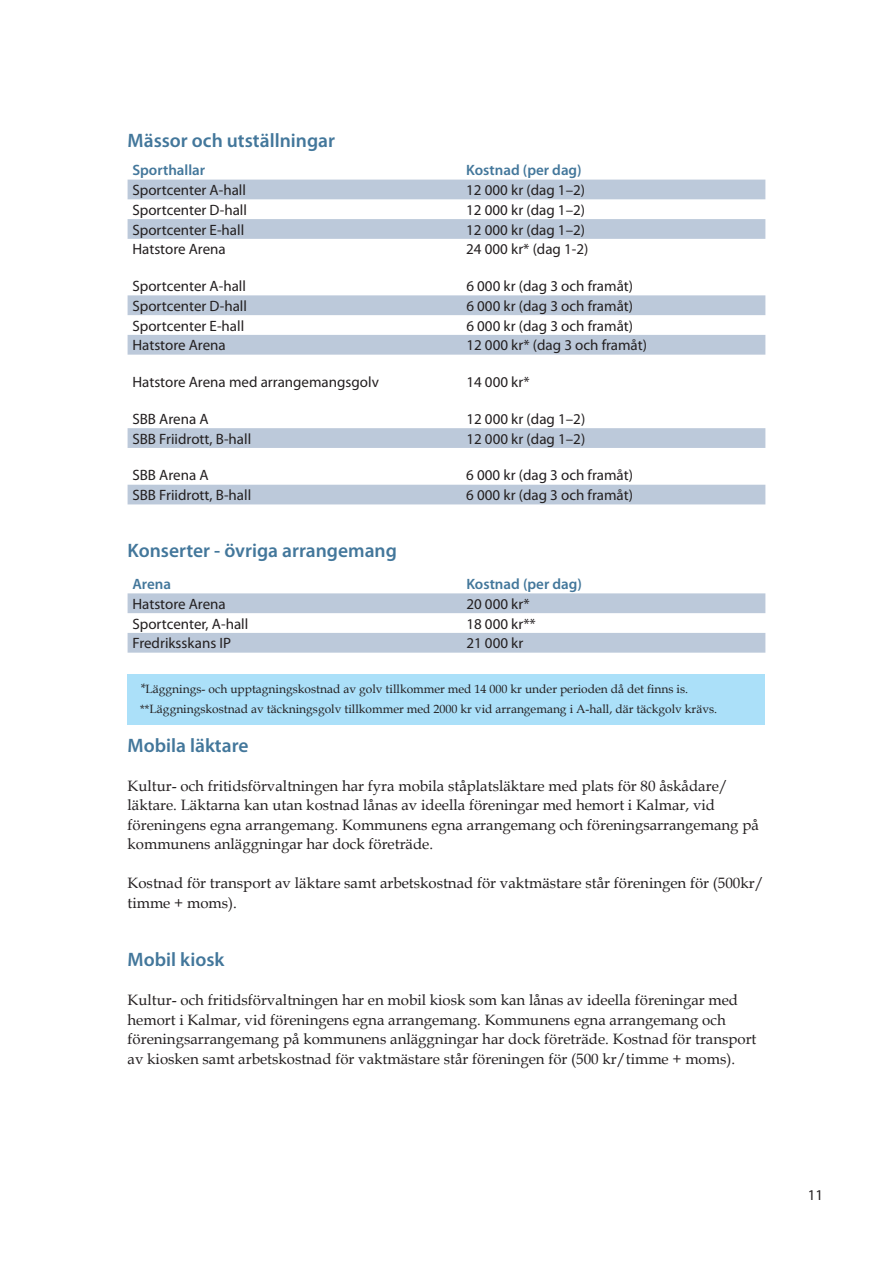
<style>
.page{position:relative;width:893px;height:1263px;background:#fff}
.page>*{position:absolute;margin:0;border:0;box-sizing:border-box;transform-origin:0 0}
.Rubrik_2_-_en_spalt{font:600 19.5px "Myriad Pro";color:#43779b}
.Brödtext_-_Book_Antiqua{font:15px/19.5px "Book Antiqua";color:#231f20}
.Tabell_-_vänster{font:15px "Myriad Pro";color:#231f20}
.Rubrik_i_tabell_-_vänster{font:600 15px "Myriad Pro";color:#43779b}
.Highlight_-_ljusblå{font:12px/19.5px "Book Antiqua";color:#231f20}
.s1{font-style:italic;font-size:13.5px}
</style>
<div class="page">
<div style="left:128px;top:675px;width:637px;height:50px;background:#abe0f9"></div>
<svg style="left:128px;top:179px;width:637px;height:1px"></svg>
<svg style="left:128px;top:180px;width:637px;height:59px"></svg>
<svg style="left:128px;top:295px;width:637px;height:60px"></svg>
<div style="left:128px;top:428px;width:637px;height:20px;background:#bcc9da"></div>
<div style="left:128px;top:484px;width:637px;height:20px;background:#bcc9da"></div>
<svg style="left:128px;top:593px;width:637px;height:60px"></svg>
<p class="Rubrik_2_-_en_spalt" style="left:128px;top:128px;width:209px">Mässor och utställningar</p>
<p class="Rubrik_i_tabell_-_vänster" style="left:132px;top:161px;width:74px">Sporthallar</p>
<p class="Rubrik_i_tabell_-_vänster" style="left:466px;top:161px;width:117px">Kostnad (per dag)</p>
<p class="Tabell_-_vänster" style="left:132px;top:181px;width:115px">Sportcenter A-hall</p>
<p class="Tabell_-_vänster" style="left:466px;top:181px;width:120px">12 000 kr (dag 1–2)</p>
<p class="Tabell_-_vänster" style="left:132px;top:201px;width:116px">Sportcenter D-hall</p>
<p class="Tabell_-_vänster" style="left:466px;top:201px;width:120px">12 000 kr (dag 1–2)</p>
<p class="Tabell_-_vänster" style="left:132px;top:220px;width:113px">Sportcenter E-hall</p>
<p class="Tabell_-_vänster" style="left:466px;top:220px;width:120px">12 000 kr (dag 1–2)</p>
<p class="Tabell_-_vänster" style="left:132px;top:240px;width:95px">Hatstore Arena</p>
<p class="Tabell_-_vänster" style="left:466px;top:240px;width:124px">24 000 kr* (dag 1-2)</p>
<p class="Tabell_-_vänster" style="left:132px;top:277px;width:115px">Sportcenter A-hall</p>
<p class="Tabell_-_vänster" style="left:466px;top:277px;width:168px">6 000 kr (dag 3 och framåt)</p>
<p class="Tabell_-_vänster" style="left:132px;top:297px;width:116px">Sportcenter D-hall</p>
<p class="Tabell_-_vänster" style="left:466px;top:297px;width:168px">6 000 kr (dag 3 och framåt)</p>
<p class="Tabell_-_vänster" style="left:132px;top:316px;width:113px">Sportcenter E-hall</p>
<p class="Tabell_-_vänster" style="left:466px;top:316px;width:168px">6 000 kr (dag 3 och framåt)</p>
<p class="Tabell_-_vänster" style="left:132px;top:336px;width:95px">Hatstore Arena</p>
<p class="Tabell_-_vänster" style="left:466px;top:336px;width:182px">12 000 kr* (dag 3 och framåt)</p>
<p class="Tabell_-_vänster" style="left:132px;top:373px;width:248px">Hatstore Arena med arrangemangsgolv</p>
<p class="Tabell_-_vänster" style="left:466px;top:373px;width:65px">14 000 kr*</p>
<p class="Tabell_-_vänster" style="left:132px;top:410px;width:78px">SBB Arena A</p>
<p class="Tabell_-_vänster" style="left:466px;top:410px;width:120px">12 000 kr (dag 1–2)</p>
<p class="Tabell_-_vänster" style="left:132px;top:429px;width:120px">SBB Friidrott, B-hall</p>
<p class="Tabell_-_vänster" style="left:466px;top:429px;width:120px">12 000 kr (dag 1–2)</p>
<p class="Tabell_-_vänster" style="left:132px;top:466px;width:78px">SBB Arena A</p>
<p class="Tabell_-_vänster" style="left:466px;top:466px;width:168px">6 000 kr (dag 3 och framåt)</p>
<p class="Tabell_-_vänster" style="left:132px;top:486px;width:120px">SBB Friidrott, B-hall</p>
<p class="Tabell_-_vänster" style="left:466px;top:486px;width:168px">6 000 kr (dag 3 och framåt)</p>
<p class="Rubrik_2_-_en_spalt" style="left:128px;top:538px;width:271px">Konserter - övriga arrangemang</p>
<p class="Rubrik_i_tabell_-_vänster" style="left:132px;top:574px;width:40px">Arena</p>
<p class="Rubrik_i_tabell_-_vänster" style="left:466px;top:574px;width:117px">Kostnad (per dag)</p>
<p class="Tabell_-_vänster" style="left:132px;top:595px;width:95px">Hatstore Arena</p>
<p class="Tabell_-_vänster" style="left:466px;top:595px;width:65px">20 000 kr*</p>
<p class="Tabell_-_vänster" style="left:132px;top:614px;width:117px">Sportcenter, A-hall</p>
<p class="Tabell_-_vänster" style="left:466px;top:614px;width:71px">18 000 kr**</p>
<p class="Tabell_-_vänster" style="left:132px;top:634px;width:100px">Fredriksskans IP</p>
<p class="Tabell_-_vänster" style="left:466px;top:634px;width:59px">21 000 kr</p>
<p class="Highlight_-_ljusblå" style="left:140px;top:679px;width:578px"><span class="s1">*</span>Läggnings- och upptagningskostnad av golv tillkommer med 14 000 kr under perioden då det finns is. **Läggningskostnad av täckningsgolv tillkommer med 2000 kr vid arrangemang i A-hall, där täckgolv krävs.</p>
<p class="Rubrik_2_-_en_spalt" style="left:128px;top:733px;width:122px">Mobila läktare</p>
<p class="Brödtext_-_Book_Antiqua" style="left:128px;top:775px;width:633px">Kultur- och fritidsförvaltningen har fyra mobila ståplatsläktare med plats för 80 åskådare/ läktare. Läktarna kan utan kostnad lånas av ideella föreningar med hemort i Kalmar, vid föreningens egna arrangemang. Kommunens egna arrangemang och föreningsarrangemang på kommunens anläggningar har dock företräde.</p>
<p class="Brödtext_-_Book_Antiqua" style="left:128px;top:873px;width:638px">Kostnad för transport av läktare samt arbetskostnad för vaktmästare står föreningen för (500kr/ timme + moms).</p>
<p class="Rubrik_2_-_en_spalt" style="left:128px;top:947px;width:98px">Mobil kiosk</p>
<p class="Brödtext_-_Book_Antiqua" style="left:128px;top:990px;width:630px">Kultur- och fritidsförvaltningen har en mobil kiosk som kan lånas av ideella föreningar med hemort i Kalmar, vid föreningens egna arrangemang. Kommunens egna arrangemang och föreningsarrangemang på kommunens anläggningar har dock företräde. Kostnad för transport av kiosken samt arbetskostnad för vaktmästare står föreningen för (500 kr/timme + moms).</p>
<p class="Tabell_-_vänster" style="left:808px;top:1186px;width:17px">11</p>
</div>
